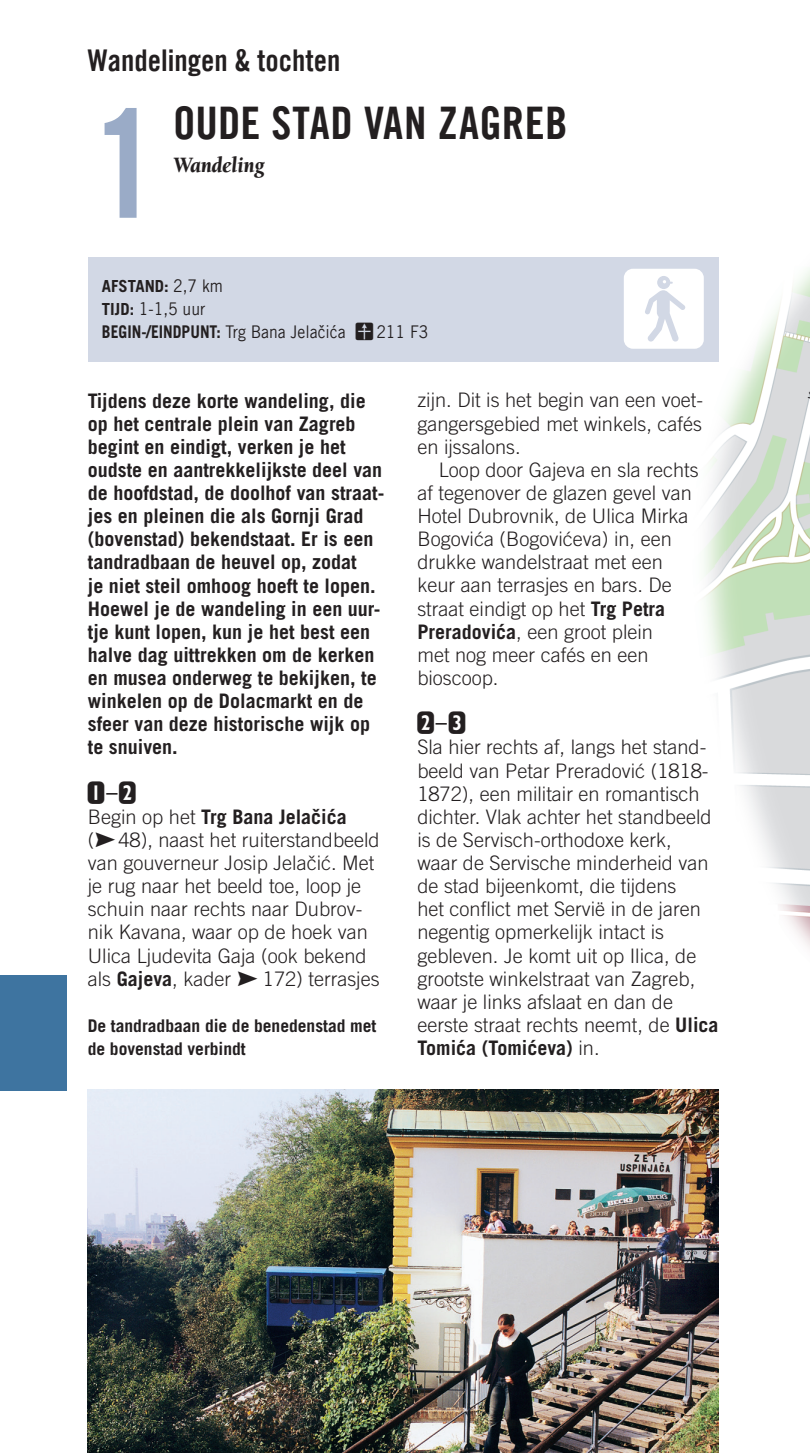
<style>
.page{position:relative;width:810px;height:1453px;background:#fff}
.page>*{position:absolute;margin:0;border:0;box-sizing:border-box;transform-origin:0 0}
.t1{font:700 150px "Trade Gothic LT Com";color:#9aabc7;scale:.9 1}
.t2{font:45px "Trade Gothic LT Com Bd Cn 20";letter-spacing:.01em;color:#231f20}
.t3{font:30px "Trade Gothic LT Com Bd Cn 20";color:#231f20}
.t4{font:italic 900 22.5px "Berkeley Pro";color:#231f20;scale:.9 1}
.t5{font:22.5px "Number square";color:#231f20}
.t6{font:300 20px/23px "Trade Gothic LT Com";color:#231f20}
.t7{font:700 20px/23px "Trade Gothic LT Com";color:#231f20}
.t8{font:700 17.5px/23px "Trade Gothic LT Com";color:#231f20}
.t9{font:17.5px/23px "Trade Gothic LT Com";color:#231f20;scale:.9 1}
.t10{font:700 16.75px "Trade Gothic LT Com";color:#231f20}
.s1{font-weight:400;font-size:17.5px}
.s2{font-weight:700;font-size:16.75px}
.s3{font-weight:700}
</style>
<div class="page">
<svg style="left:652px;top:269px;width:158px;height:679px"></svg>
<div style="left:0;top:975px;width:67px;height:116px;background:#3e74a0"></div>
<div style="left:88px;top:257px;width:631px;height:104px;background:#d2d8e5"></div>
<img style="left:88px;top:1090px;width:631px;height:363px">
<h3 class="t3" style="left:88px;top:42px;width:254px">Wandelingen &amp; tochten</h3>
<h1 class="t1" style="left:88px;top:72px;width:85px">1</h1>
<h2 class="t2" style="left:173px;top:96px;width:396px">OUDE STAD VAN ZAGREB</h2>
<p class="t4" style="left:173px;top:152px;width:103px">Wandeling</p>
<p class="t10" style="left:102px;top:276px;width:123px">AFSTAND: <span class="s1">2,7 km</span></p>
<p class="t9" style="left:102px;top:297px;width:272px"><span class="s2">TIJD</span><span class="s3">:</span> 1-1,5 uur<br><span class="s3">BEGIN-/EINDPUNT:</span> Trg Bana Jelačića</p>
<p class="t9" style="left:376px;top:320px;width:59px">211 F3</p>
<p class="t7" style="left:88px;top:389px;width:298px">Tijdens deze korte wandeling, die op het centrale plein van Zagreb begint en eindigt, verken je het oudste en aantrekkelijkste deel van de hoofdstad, de doolhof van straat&shy;jes en pleinen die als Gornji Grad (bovenstad) bekendstaat. Er is een tandradbaan de heuvel op, zodat<br>je niet steil omhoog hoeft te lopen.<br>Hoewel je de wandeling in een uur&shy;tje kunt lopen, kun je het best een halve dag uittrekken om de kerken en musea onderweg te bekijken, te winkelen op de Dolacmarkt en de sfeer van deze historische wijk op te snuiven.</p>
<p class="t5" style="left:88px;top:781px;width:52px">!–"</p>
<p class="t6" style="left:88px;top:805px;width:293px">Begin op het <span class="s3">Trg Bana Jelačića<br></span>( 48), naast het ruiterstandbeeld van gouverneur Josip Jelačić. Met je rug naar het beeld toe, loop je schuin naar rechts naar Dubrov&shy;nik Kavana, waar op de hoek van<br>Ulica Ljudevita Gaja (ook bekend als <span class="s3">Gajeva</span>, kader</p>
<p class="t6" style="left:263px;top:967px;width:118px">172) terrasjes</p>
<p class="t8" style="left:88px;top:1014px;width:290px">De tandradbaan die de benedenstad met de bovenstad verbindt</p>
<p class="t6" style="left:417px;top:389px;width:287px;text-align:justify">zijn. Dit is het begin van een voet&shy;gangersgebied met winkels, cafés en ijssalons.</p>
<p class="t6" style="left:417px;top:458px;width:283px;text-indent:21px">Loop door Gajeva en sla rechts af tegenover de glazen gevel van<br>Hotel Dubrovnik, de Ulica Mirka<br>Bogovića (Bogovićeva) in, een drukke wandelstraat met een keur aan terrasjes en bars. De straat eindigt op het <span class="s3">Trg Petra<br>Preradovića</span>, een groot plein<br>met nog meer cafés en een bioscoop.</p>
<p class="t5" style="left:417px;top:712px;width:52px">"–#</p>
<p class="t6" style="left:417px;top:735px;width:303px">Sla hier rechts af, langs het stand&shy;beeld van Petar Preradović (1818-<br>1872), een militair en romantisch dichter. Vlak achter het standbeeld is de Servisch-orthodoxe kerk,<br>waar de Servische minderheid van de stad bijeenkomt, die tijdens<br>het conflict met Servië in de jaren negentig opmerkelijk intact is gebleven. Je komt uit op Ilica, de grootste winkelstraat van Zagreb, waar je links afslaat en dan de eerste straat rechts neemt, de <span class="s3">Ulica<br>Tomića (Tomićeva)</span> in.</p>
</div>
